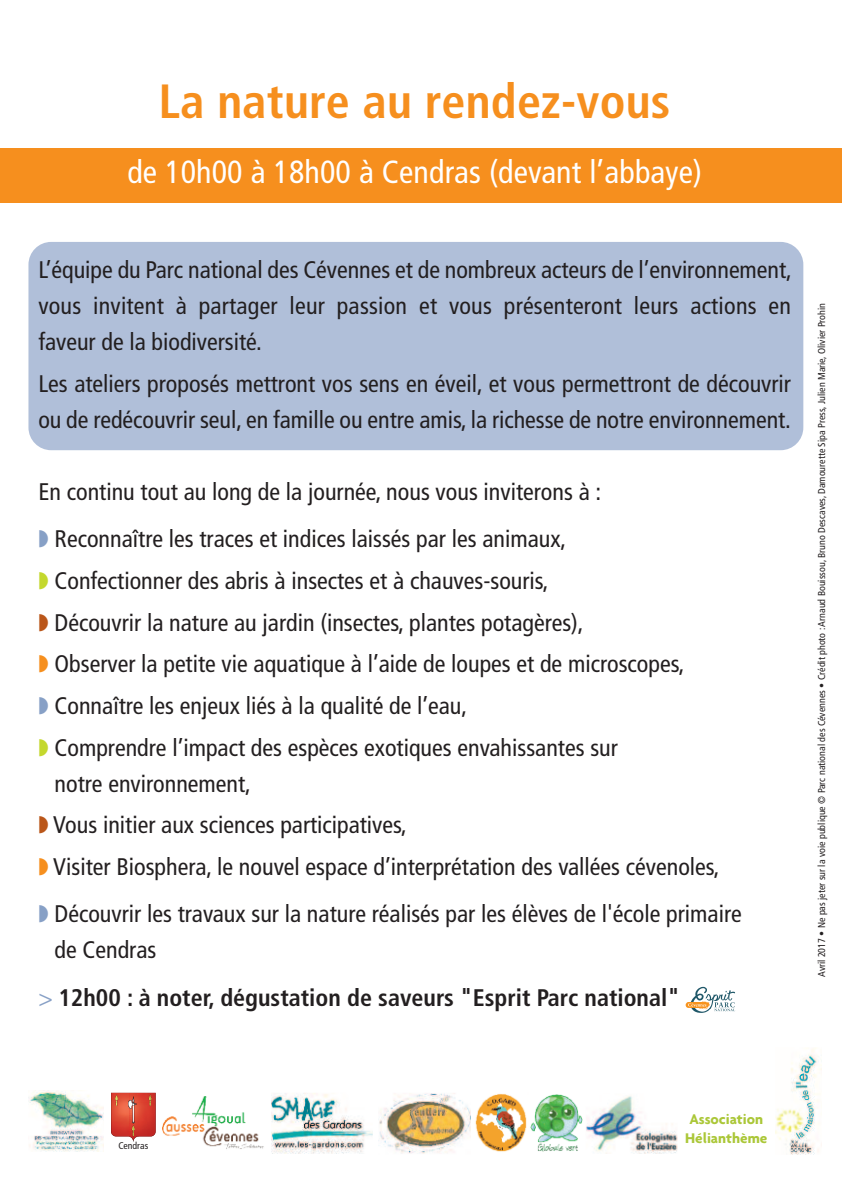
<style>
.page{position:relative;width:842px;height:1191px;background:#fff}
.page>*{position:absolute;margin:0;border:0;box-sizing:border-box;transform-origin:0 0}
.t1{font:700 condensed 48px "Frutiger LT Std";letter-spacing:.005em;color:#f68f1e}
.t2{font:condensed 32px "Frutiger LT Std";letter-spacing:.005em;color:#fff}
.t3{font:condensed 24px/41.6px "Frutiger LT Std";color:#231f20}
.t4{font:700 condensed 24px "Frutiger LT Std";color:#231f20}
.t5{font:700 15.2px/18.2px "Agenda";color:#abc738}
.t6{font:condensed 10px "Frutiger LT Std";color:#231f20}
.t7{font:condensed 9.8px "Frutiger LT Std";color:#231f20}
.s1{color:#87a0c6}
.s2{color:#c4d82d}
.s3{color:#ba5619}
.s4{color:#f68f1e}
.s5{font-weight:400;color:#87a0c6}
</style>
<div class="page">
<div style="left:28px;top:242px;width:775px;height:208px;background:#b0bfd9;border-radius:23px"></div>
<div style="left:0;top:148px;width:842px;height:55px;background:#f68f1e"></div>
<img style="left:530px;top:1094px;width:53px;height:58px">
<img style="left:586px;top:1096px;width:92px;height:57px">
<img style="left:163px;top:1096px;width:101px;height:53px">
<img style="left:379px;top:1093px;width:91px;height:61px">
<img style="left:475px;top:1093px;width:52px;height:59px">
<img style="left:271px;top:1093px;width:101px;height:61px">
<img style="left:776px;top:1048px;width:45px;height:106px">
<svg style="left:686px;top:986px;width:49px;height:27px"></svg>
<svg style="left:111px;top:1092px;width:45px;height:49px"></svg>
<img style="left:28px;top:1090px;width:75px;height:61px">
<h1 class="t1" style="left:159px;top:82px;width:513px">La nature au rendez-vous</h1>
<h2 class="t2" style="left:127px;top:159px;width:576px">de 10h00 à 18h00 à Cendras (devant l’abbaye)</h2>
<p class="t3" style="left:38px;top:254px;width:755px;line-height:36px;text-align:justify">L’équipe du Parc national des Cévennes et de nombreux acteurs de l’environnement, vous invitent à partager leur passion et vous présenteront leurs actions en faveur de la biodiversité.</p>
<p class="t3" style="left:38px;top:367px;width:754px;line-height:36px">Les ateliers proposés mettront vos sens en éveil, et vous permettront de découvrir ou de redécouvrir seul, en famille ou entre amis, la richesse de notre environnement.</p>
<p class="t3" style="left:38px;top:470px;width:564px;line-height:47.4px">En continu tout au long de la journée, nous vous inviterons à : <span class="s1">◗</span> Reconnaître les traces et indices laissés par les animaux,</p>
<p class="t3" style="left:38px;top:562px;width:648px"><span class="s2">◗</span> Confectionner des abris à insectes et à chauves-souris,<br><span class="s3">◗</span> Découvrir la nature au jardin (insectes, plantes potagères),<br><span class="s4">◗</span> Observer la petite vie aquatique à l’aide de loupes et de microscopes, <span class="s1">◗</span> Connaître les enjeux liés à la qualité de l’eau,<br><span class="s2">◗</span> Comprendre l’impact des espèces exotiques envahissantes sur</p>
<p class="t3" style="left:38px;top:764px;width:683px;text-indent:16px">notre environnement,<br><span class="s3">◗</span> Vous initier aux sciences participatives,<br><span class="s4">◗</span> Visiter Biosphera, le nouvel espace d’interprétation des vallées cévenoles,</p>
<p class="t3" style="left:55px;top:898px;width:689px;line-height:36px;text-indent:-16px"><span class="s1">◗</span> Découvrir les travaux sur la nature réalisés par les élèves de l'école primaire de Cendras</p>
<p class="t4" style="left:38px;top:987px;width:643px"><span class="s5">&gt;</span> 12h00 : à noter, dégustation de saveurs "Esprit Parc national"</p>
<p class="t6" style="left:818px;top:977px;width:676px;rotate:-90deg">Avril 2017 • Ne pas jeter sur la voie publique © Parc national des Cévennes • Crédit photo : Arnaud Bouissou, Bruno Descaves, Damourette Sipa Press, Julien Marie, Olivier Prohin</p>
<p class="t7" style="left:118px;top:1141px;width:31px">Cendras</p>
<p class="t5" style="left:685px;top:1110px;width:84px">Association<br>Hélianthème</p>
</div>
